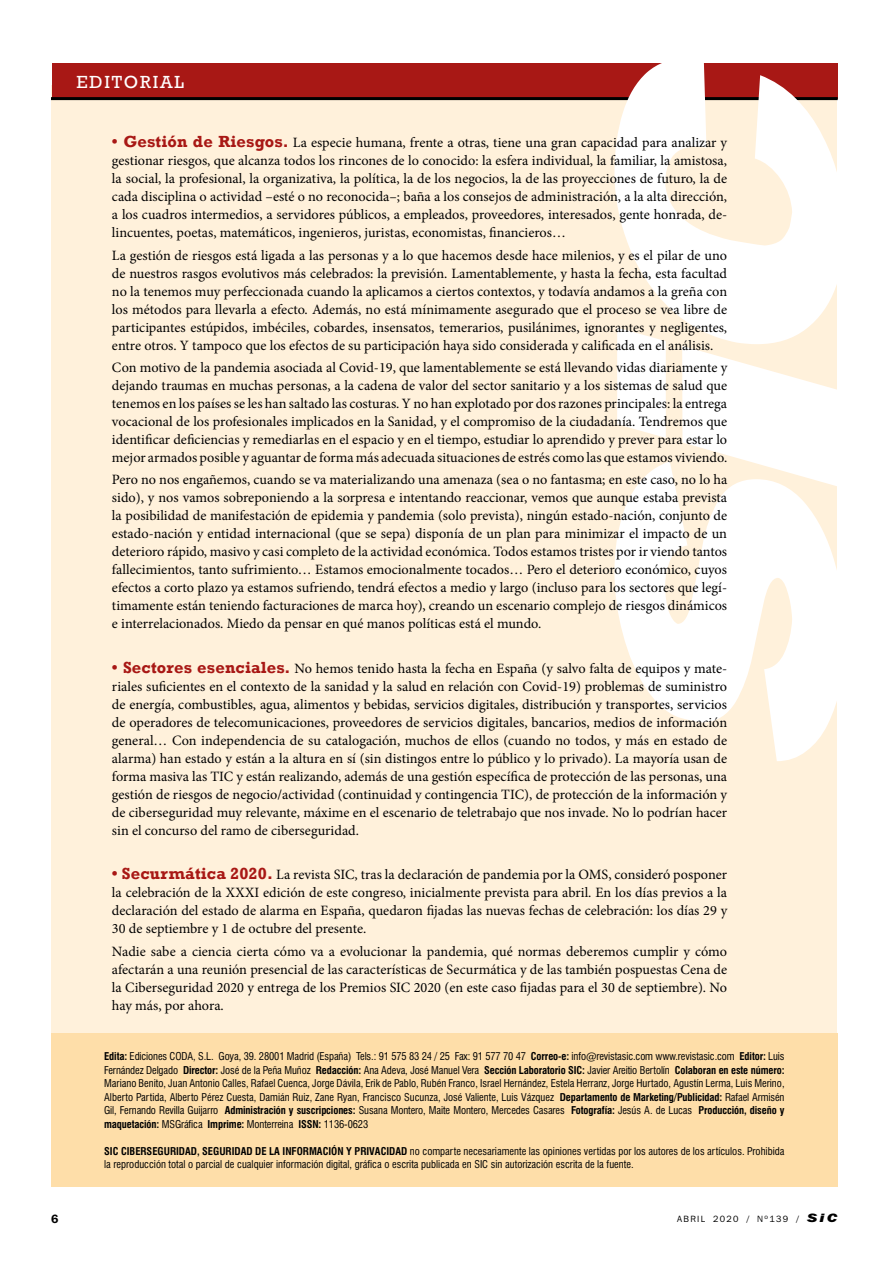
<style>
.page{position:relative;width:893px;height:1263px;background:#fff}
.page>*{position:absolute;margin:0;border:0;box-sizing:border-box;transform-origin:0 0}
.t1{font:18px "Rockwell";letter-spacing:.1em;color:#fff}
.t2{font:14.25px/18px "Minion Pro";color:#000;text-align:justify}
.t3{font:600 12px "Franklin Gothic IT Cby BT";color:#000}
.t4{font:condensed 10.5px/13.5px "Swiss 721 BT";color:#000;text-align:justify}
.t5{font:9px "Franklin Gothic IT Cby BT";letter-spacing:.15em;color:#000}
.s1{font-family:"Rockwell";font-weight:700;font-size:16.5px;color:#a81815}
.s2{font-weight:700}
.s3{font-weight:800;font-style:italic;font-size:12px}
</style>
<div class="page">
<div style="left:52px;top:85px;width:785px;height:1101px;background:#fff1db"></div>
<div style="left:51px;top:1033px;width:787px;height:153px;background:#fedea9"></div>
<div style="left:52px;top:64px;width:786px;height:35px;background:#a81815"></div>
<hr style="left:51px;top:97px;width:787px;height:3px;background:#000">
<svg style="left:614px;top:63px;width:224px;height:698px;fill:#fff"></svg>
<p class="t1" style="left:77px;top:71px;width:109px">EDITORIAL</p>
<p class="t2" style="left:112px;top:134px;width:617px"><span class="s1">• Gestión de Riesgos.</span> La especie humana, frente a otras, tiene una gran capacidad para analizar y gestionar riesgos, que alcanza todos los rincones de lo conocido: la esfera individual, la familiar, la amistosa, la social, la profesional, la organizativa, la política, la de los negocios, la de las proyecciones de futuro, la de cada disciplina o actividad –esté o no reconocida–; baña a los consejos de administración, a la alta dirección, a los cuadros intermedios, a servidores públicos, a empleados, proveedores, interesados, gente honrada, de&shy;lincuentes, poetas, matemáticos, ingenieros, juristas, economistas, financieros…</p>
<p class="t2" style="left:112px;top:246px;width:617px">La gestión de riesgos está ligada a las personas y a lo que hacemos desde hace milenios, y es el pilar de uno de nuestros rasgos evolutivos más celebrados: la previsión. Lamentablemente, y hasta la fecha, esta facultad no la tenemos muy perfeccionada cuando la aplicamos a ciertos contextos, y todavía andamos a la greña con los métodos para llevarla a efecto. Además, no está mínimamente asegurado que el proceso se vea libre de participantes estúpidos, imbéciles, cobardes, insensatos, temerarios, pusilánimes, ignorantes y negligentes, entre otros. Y tampoco que los efectos de su participación haya sido considerada y calificada en el análisis.</p>
<p class="t2" style="left:112px;top:358px;width:617px">Con motivo de la pandemia asociada al Covid-19, que lamentablemente se está llevando vidas diariamente y dejando traumas en muchas personas, a la cadena de valor del sector sanitario y a los sistemas de salud que tenemos en los países se les han saltado las costuras. Y no han explotado por dos razones principales: la entrega vocacional de los profesionales implicados en la Sanidad, y el compromiso de la ciudadanía. Tendremos que identificar deficiencias y remediarlas en el espacio y en el tiempo, estudiar lo aprendido y prever para estar lo mejor armados posible y aguantar de forma más adecuada situaciones de estrés como las que estamos viviendo.</p>
<p class="t2" style="left:112px;top:471px;width:617px">Pero no nos engañemos, cuando se va materializando una amenaza (sea o no fantasma; en este caso, no lo ha sido), y nos vamos sobreponiendo a la sorpresa e intentando reaccionar, vemos que aunque estaba prevista la posibilidad de manifestación de epidemia y pandemia (solo prevista), ningún estado-nación, conjunto de estado-nación y entidad internacional (que se sepa) disponía de un plan para minimizar el impacto de un deterioro rápido, masivo y casi completo de la actividad económica. Todos estamos tristes por ir viendo tantos fallecimientos, tanto sufrimiento… Estamos emocionalmente tocados… Pero el deterioro económico, cuyos efectos a corto plazo ya estamos sufriendo, tendrá efectos a medio y largo (incluso para los sectores que legí&shy;timamente están teniendo facturaciones de marca hoy), creando un escenario complejo de riesgos dinámicos e interrelacionados. Miedo da pensar en qué manos políticas está el mundo.</p>
<p class="t2" style="left:112px;top:659px;width:617px"><span class="s1">• Sectores esenciales.</span> No hemos tenido hasta la fecha en España (y salvo falta de equipos y mate&shy;riales suficientes en el contexto de la sanidad y la salud en relación con Covid-19) problemas de suministro de energía, combustibles, agua, alimentos y bebidas, servicios digitales, distribución y transportes, servicios de operadores de telecomunicaciones, proveedores de servicios digitales, bancarios, medios de información general… Con independencia de su catalogación, muchos de ellos (cuando no todos, y más en estado de alarma) han estado y están a la altura en sí (sin distingos entre lo público y lo privado). La mayoría usan de forma masiva las TIC y están realizando, además de una gestión específica de protección de las personas, una gestión de riesgos de negocio/actividad (continuidad y contingencia TIC), de protección de la información y de ciberseguridad muy relevante, máxime en el escenario de teletrabajo que nos invade. No lo podrían hacer sin el concurso del ramo de ciberseguridad.</p>
<p class="t2" style="left:112px;top:866px;width:617px"><span class="s1">• Securmática 2020.</span> La revista SIC, tras la declaración de pandemia por la OMS, consideró posponer la celebración de la XXXI edición de este congreso, inicialmente prevista para abril. En los días previos a la declaración del estado de alarma en España, quedaron fijadas las nuevas fechas de celebración: los días 29 y 30 de septiembre y 1 de octubre del presente.</p>
<p class="t2" style="left:112px;top:942px;width:617px">Nadie sabe a ciencia cierta cómo va a evolucionar la pandemia, qué normas deberemos cumplir y cómo afectarán a una reunión presencial de las características de Securmática y de las también pospuestas Cena de la Ciberseguridad 2020 y entrega de los Premios SIC 2020 (en este caso fijadas para el 30 de septiembre). No hay más, por ahora.</p>
<p class="t4" style="left:104px;top:1049px;width:682px"><span class="s2">Edita:</span> Ediciones CODA, S.L. Goya, 39. 28001 Madrid (España) Tels.: 91 575 83 24 / 25 Fax: 91 577 70 47 <span class="s2">Correo-e:</span> info@revistasic.com www.revistasic.com <span class="s2">Editor:</span> Luis Fernández Delgado <span class="s2">Director:</span> José de la Peña Muñoz <span class="s2">Redacción:</span> Ana Adeva, José Manuel Vera <span class="s2">Sección Laboratorio SIC:</span> Javier Areitio Bertolín <span class="s2">Colaboran en este número:<br></span>Mariano Benito, Juan Antonio Calles, Rafael Cuenca, Jorge Dávila, Erik de Pablo, Rubén Franco, Israel Hernández, Estela Herranz, Jorge Hurtado, Agustín Lerma, Luis Merino, Alberto Partida, Alberto Pérez Cuesta, Damián Ruiz, Zane Ryan, Francisco Sucunza, José Valiente, Luis Vázquez <span class="s2">Departamento de Marketing/Publicidad:</span> Rafael Armisén Gil, Fernando Revilla Guijarro <span class="s2">Administración y suscripciones:</span> Susana Montero, Maite Montero, Mercedes Casares <span class="s2">Fotografía:</span> Jesús A. de Lucas <span class="s2">Producción, diseño y maquetación:</span> MSGráfica <span class="s2">Imprime:</span> Monterreina <span class="s2">ISSN:</span> 1136-0623</p>
<p class="t4" style="left:104px;top:1144px;width:682px"><span class="s2">SIC CIBERSEGURIDAD, SEGURIDAD DE LA INFORMACIÓN Y PRIVACIDAD</span> no comparte necesariamente las opiniones vertidas por los autores de los artículos. Prohibida la reproducción total o parcial de cualquier información digital, gráfica o escrita publicada en SIC sin autorización escrita de la fuente.</p>
<p class="t3" style="left:51px;top:1211px;width:9px">6</p>
<p class="t5" style="left:677px;top:1213px;width:162px">ABRIL 2020 / Nº139 / <span class="s3">SiC</span></p>
</div>
